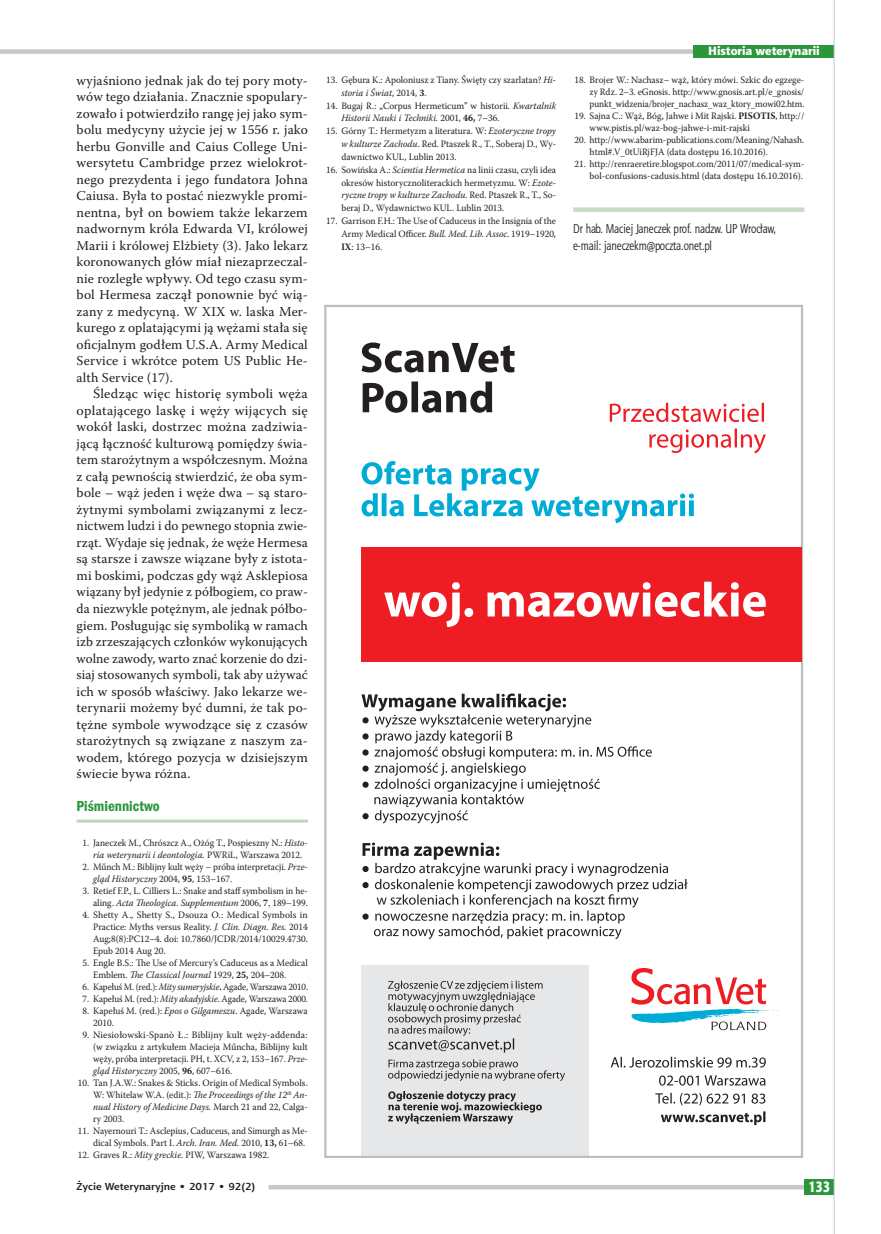
<style>
.page{position:relative;width:881px;height:1234px;background:#fff}
.page>*{position:absolute;margin:0;border:0;box-sizing:border-box;transform-origin:0 0}
.t1{font:15px "Franklin Got Itc TOT Dem Con";color:#2a973d}
.t2{font:15px "Aerton Cnd EFN Black";color:#fff}
.t3{font:13.5px/16.5px "Warnock Pro";letter-spacing:.01em;color:#231f20;text-align:justify}
.t4{font:12.75px/16.5px "Aerton Cnd EFN";color:#231f20}
.t5{font:12px "Aerton EFN Black";color:#fff}
.t6{font:700 10.2px "Aerton EFN";color:#231f20;scale:1.11 1}
.t7{font:9.75px/12px "Warnock Pro";color:#231f20;scale:.95 1}
.t8{font:9.75px/12px "Warnock Pro";color:#231f20;text-align:right;scale:.94 1}
.t9{font:9.75px/12px "Warnock Pro";color:#231f20;text-align:justify}
.t10{font:9.75px "Warnock Pro";color:#231f20;scale:.92 1}
.s1{font-style:italic}
.s2{font-weight:700}
</style>
<div class="page">
<hr style="left:77px;top:819px;width:231px;height:3px;background:#bdd8b7">
<div style="left:361px;top:965px;width:227px;height:191px;background:#e6e7e9"></div>
<div style="left:361px;top:547px;width:440px;height:115px;background:#ee1d23"></div>
<svg style="left:631px;top:968px;width:147px;height:61px"></svg>
<svg style="left:361px;top:693px;width:326px;height:246px"></svg>
<svg style="left:610px;top:1056px;width:155px;height:48px"></svg>
<svg style="left:660px;top:1111px;width:105px;height:13px"></svg>
<svg style="left:609px;top:403px;width:156px;height:50px"></svg>
<svg style="left:361px;top:461px;width:332px;height:62px"></svg>
<svg style="left:361px;top:342px;width:153px;height:70px"></svg>
<svg style="left:384px;top:581px;width:381px;height:46px"></svg>
<svg style="left:388px;top:980px;width:177px;height:100px"></svg>
<svg style="left:388px;top:1091px;width:153px;height:32px"></svg>
<div style="left:573px;top:207px;width:231px;height:5px;background:#c6ddc2"></div>
<div style="left:0;top:49px;width:833px;height:5px;background:#c7c8ca"></div>
<div style="left:693px;top:45px;width:140px;height:13px;background:#2a973d"></div>
<div style="left:268px;top:1184px;width:565px;height:5px;background:#c7c8ca"></div>
<div style="left:804px;top:1178px;width:29px;height:15px;background:#2a973d"></div>
<hr style="left:833px;top:0;width:1px;height:1233px;background:#c7c8ca">
<p class="t3" style="left:77px;top:72px;width:233px">wyjaśniono jednak jak do tej pory moty&shy;wów tego działania. Znacznie spopulary&shy;zowało i potwierdziło rangę jej jako sym&shy;bolu medycyny użycie jej w 1556 r. jako herbu Gonville and Caius College Uni&shy;wersytetu Cambridge przez wielokrot&shy;nego prezydenta i jego fundatora Johna Caiusa. Była to postać niezwykle promi&shy;nentna, był on bowiem także lekarzem nadwornym króla Edwarda VI, królowej Marii i królowej Elżbiety (3). Jako lekarz koronowanych głów miał niezaprzeczal&shy;nie rozległe wpływy. Od tego czasu sym&shy;bol Hermesa zaczął ponownie być wią&shy;zany z medycyną. W XIX w. laska Mer&shy;kurego z oplatającymi ją wężami stała się oficjalnym godłem U.S.A. Army Medical Service i wkrótce potem US Public He&shy;alth Service (17).</p>
<p class="t3" style="left:77px;top:385px;width:233px;text-indent:16px">Śledząc więc historię symboli węża oplatającego laskę i węży wijących się wokół laski, dostrzec można zadziwia&shy;jącą łączność kulturową pomiędzy świa&shy;tem starożytnym a współczesnym. Można z całą pewnością stwierdzić, że oba sym&shy;bole – wąż jeden i węże dwa – są staro&shy;żytnymi symbolami związanymi z lecz&shy;nictwem ludzi i do pewnego stopnia zwie&shy;rząt. Wydaje się jednak, że węże Hermesa są starsze i zawsze wiązane były z istota&shy;mi boskimi, podczas gdy wąż Asklepiosa wiązany był jedynie z półbogiem, co praw&shy;da niezwykle potężnym, ale jednak półbo&shy;giem. Posługując się symboliką w ramach izb zrzeszających członków wykonujących wolne zawody, warto znać korzenie do dzi&shy;siaj stosowanych symboli, tak aby używać ich w sposób właściwy. Jako lekarze we&shy;terynarii możemy być dumni, że tak po&shy;tężne symbole wywodzące się z czasów starożytnych są związane z naszym za&shy;wodem, którego pozycja w dzisiejszym świecie bywa różna.</p>
<p class="t1" style="left:77px;top:797px;width:85px">Piśmiennictwo</p>
<p class="t8" style="left:83px;top:836px;width:241px;text-align:center">1. Janeczek M., Chrószcz A., Ożóg T., Pospieszny N.: <span class="s1">Histo&shy;ria weterynarii i deontologia.</span> PWRiL, Warszawa 2012.</p>
<p class="t8" style="left:93px;top:860px;width:230px;text-align:left;text-indent:-11px">2. Műnch M.: Biblijny kult węży – próba interpretacji. <span class="s1">Prze&shy;gląd Historyczny</span> 2004, <span class="s2">95</span>, 153–167.</p>
<p class="t8" style="left:83px;top:884px;width:241px">3. Retief F.P., L. Cilliers L.: Snake and staff symbolism in he&shy;aling. <span class="s1">Acta Theologica. Supplementum</span> 2006, <span class="s2">7</span> 189–199.</p>
<p class="t9" style="left:93px;top:908px;width:216px;text-indent:-11px">4. Shetty A., Shetty S., Dsouza O.: Medical Symbols in Practice: Myths versus Reality. <span class="s1">J. Clin. Diagn. Res.</span> 2014<br>Aug;8(8):PC12–4. doi: 10.7860/JCDR/2014/10029.4730.<br>Epub 2014 Aug 20.</p>
<p class="t7" style="left:93px;top:956px;width:227px;text-indent:-11px">5. Engle B.S.: The Use of Mercury’s Caduceus as a Medical<br>Emblem. <span class="s1">The Classical Journal</span> 1929, <span class="s2">25,</span> 204–208.</p>
<p class="t10" style="left:83px;top:980px;width:246px">6. Kapełuś M. (red.): <span class="s1">Mity sumeryjskie</span><span class="s2">.</span> Agade, Warszawa 2010.</p>
<p class="t10" style="left:83px;top:992px;width:246px">7. Kapełuś M. (red.): <span class="s1">Mity akadyjskie</span>. Agade, Warszawa 2000.</p>
<p class="t7" style="left:93px;top:1004px;width:227px;text-indent:-11px">8. Kapełuś M. (red.): <span class="s1">Epos o Gilgameszu</span>. Agade, Warszawa<br>2010.</p>
<p class="t9" style="left:93px;top:1028px;width:216px;text-indent:-11px">9. Niesiołowski-Spanò Ł.: Biblijny kult węży-addenda: (w związku z artykułem Macieja Műncha, Biblijny kult węży, próba interpretacji. PH, t. XCV, z 2, 153–167. <span class="s1">Prze&shy;gląd Historyczny</span> 2005, <span class="s2">96</span>, 607–616.</p>
<p class="t7" style="left:93px;top:1076px;width:227px;text-align:justify;text-indent:-15px">10. Tan J.A.W.: Snakes &amp; Sticks. Origin of Medical Symbols.<br>W: Whitelaw W.A. (edit.): <span class="s1">The Proceedings of the 12</span><sup>th</sup> <span class="s1">An&shy;nual History of Medicine Days.</span> March 21 and 22, Calga&shy;ry 2003.</p>
<p class="t8" style="left:78px;top:1124px;width:246px">11. Nayernouri T.: Asclepius, Caduceus, and Simurgh as Me&shy;dical Symbols. Part I. <span class="s1">Arch. Iran. Med.</span> 2010, <span class="s2">13,</span> 61–68.</p>
<p class="t7" style="left:78px;top:1148px;width:203px">12. Graves R.: <span class="s1">Mity greckie</span>. PIW, Warszawa 1982.</p>
<p class="t7" style="left:341px;top:73px;width:227px;line-height:12.9px;text-indent:-15px">13. Gębura K.: Apoloniusz z Tiany. Święty czy szarlatan? <span class="s1">Hi&shy;storia i Świat</span>, 2014, <span class="s2">3</span>.</p>
<p class="t7" style="left:341px;top:99px;width:227px;line-height:12.9px;text-indent:-15px">14. Bugaj R.: „Corpus Hermeticum” w historii<span class="s1">. Kwartalnik<br>Historii Nauki i Techniki.</span> 2001, <span class="s2">46,</span> 7–36.</p>
<p class="t7" style="left:341px;top:124px;width:227px;line-height:12.9px;text-align:justify;text-indent:-15px">15. Górny T.: Hermetyzm a literatura. W: <span class="s1">Ezoteryczne tropy w kulturze Zachodu</span>. Red. Ptaszek R., T., Soberaj D., Wy&shy;dawnictwo KUL, Lublin 2013.</p>
<p class="t7" style="left:341px;top:163px;width:227px;line-height:12.9px;text-align:justify;text-indent:-15px">16. Sowińska A.: <span class="s1">Scientia Hermetica</span> na linii czasu, czyli idea okresów historycznoliterackich hermetyzmu. W: <span class="s1">Ezote&shy;ryczne tropy w kulturze Zachodu</span>. Red. Ptaszek R., T., So&shy;beraj D., Wydawnictwo KUL. Lublin 2013.</p>
<p class="t8" style="left:341px;top:214px;width:230px;line-height:12.9px;text-align:justify;text-indent:-15px">17. Garrison F.H.: The Use of Caduceus in the Insignia of the Army Medical Officer. <span class="s1">Bull. Med. Lib. Assoc</span>. 1919–1920, <span class="s2">IX</span>: 13–16.</p>
<p class="t5" style="left:708px;top:43px;width:113px">Historia weterynarii</p>
<p class="t7" style="left:589px;top:73px;width:227px;text-align:justify;text-indent:-15px">18. Brojer W.: Nachasz– wąż, który mówi. Szkic do egzege&shy;zy Rdz. 2–3. eGnosis. http://www.gnosis.art.pl/e_gnosis/ punkt_widzenia/brojer_nachasz_waz_ktory_mowi02.htm.</p>
<p class="t7" style="left:589px;top:109px;width:227px;text-indent:-15px">19. Sajna C.: Wąż, Bóg, Jahwe i Mit Rajski. <span class="s2">PISOTIS</span>, http:// www.pistis.pl/waz-bog-jahwe-i-mit-rajski</p>
<p class="t7" style="left:589px;top:133px;width:227px;text-indent:-15px">20. http://www.abarim-publications.com/Meaning/Nahash. html#.V_0tUiRjFJA (data dostępu 16.10.2016).</p>
<p class="t7" style="left:574px;top:157px;width:243px;text-align:right">21. http://renraeretire.blogspot.com/2011/07/medical-sym&shy;bol-confusions-cadusis.html (data dostępu 16.10.2016).</p>
<p class="t4" style="left:573px;top:220px;width:204px">Dr hab. Maciej Janeczek prof. nadzw. UP Wrocław, e-mail: janeczekm@poczta.onet.pl</p>
<p class="t6" style="left:77px;top:1180px;width:162px">Życie Weterynaryjne • 2017 • 92(2)</p>
<p class="t2" style="left:808px;top:1177px;width:23px">133</p>
</div>
